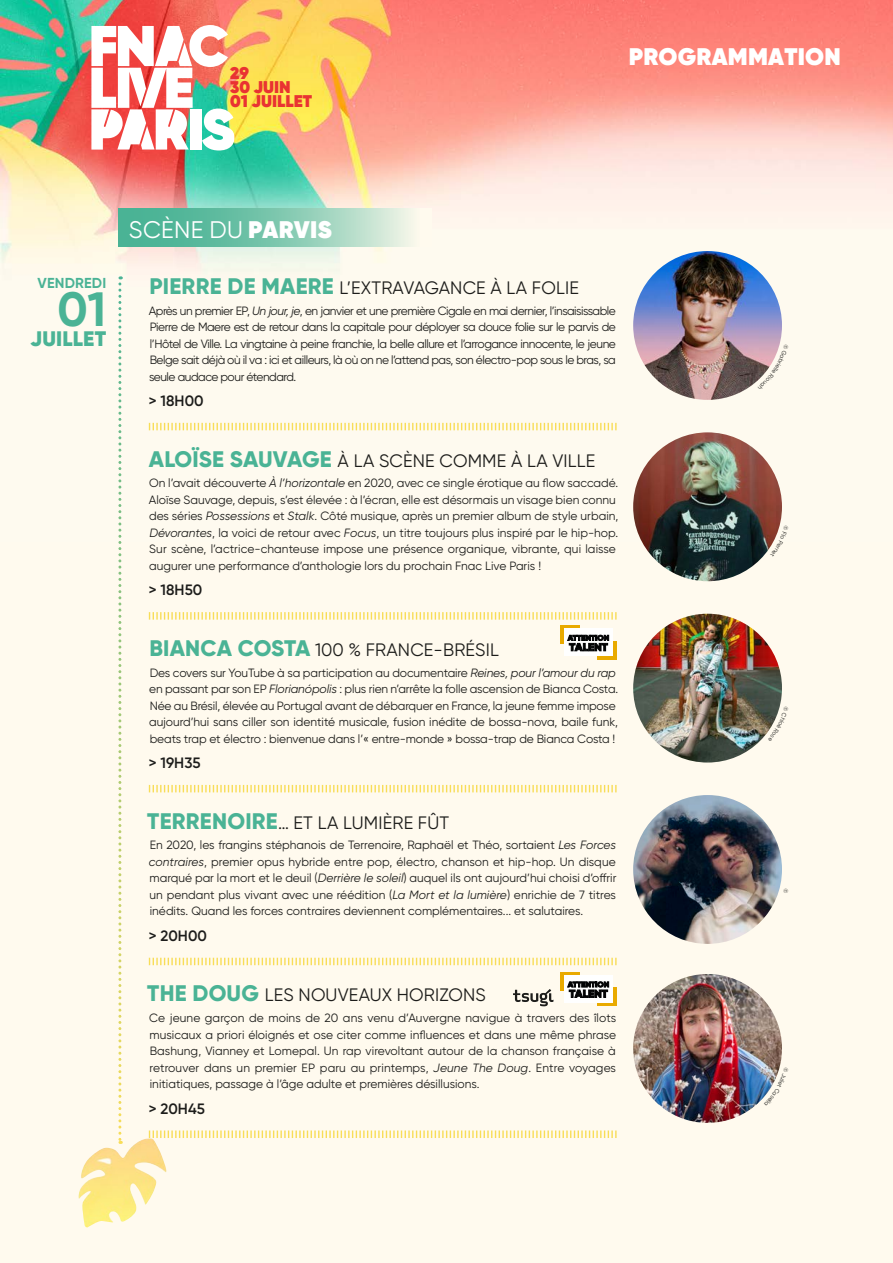
<style>
.page{position:relative;width:893px;height:1263px;background:#fffaee}
.page>*{position:absolute;margin:0;border:0;box-sizing:border-box;transform-origin:0 0}
.t1{font:700 48.15px "Gilroy";color:#4ab395}
.t2{font:800 24px "Gilroy";letter-spacing:.01em;color:#fff}
.t3{font:24px "Gilroy";letter-spacing:.01em;color:#fff}
.t4{font:900 21px "Gilroy";letter-spacing:.01em;color:#4ab395}
.t5{font:18px "Gilroy";letter-spacing:.01em;color:#1d1d1b}
.t6{font:800 16.95px/14.1px "Gilroy";color:#e93332}
.t7{font:600 15px "Gilroy";letter-spacing:.005em;color:#1d1d1b}
.t8{font:700 14.4px "Gilroy";letter-spacing:.01em;color:#4ab395}
.t9{font:12px/16.5px "Gilroy";letter-spacing:-.005em;color:#1d1d1b;text-align:justify}
.s1{font-weight:800}
.s2{font-weight:800;font-size:22.5px;color:#4ab395}
.s3{font-style:italic}
</style>
<div class="page">
<img style="left:0;top:0;width:893px;height:540px">
<svg style="left:91px;top:25px;width:143px;height:125px;background:#eac6bc"></svg>
<svg style="left:118px;top:276px;width:3px;height:859px"></svg>
<svg style="left:118px;top:208px;width:314px;height:38px;background:#8bccb4"></svg>
<img style="left:78px;top:1138px;width:89px;height:90px">
<svg style="left:149px;top:423px;width:468px;height:7px"></svg>
<svg style="left:149px;top:612px;width:468px;height:8px"></svg>
<svg style="left:149px;top:785px;width:468px;height:7px"></svg>
<svg style="left:149px;top:958px;width:468px;height:7px"></svg>
<svg style="left:149px;top:1130px;width:468px;height:8px"></svg>
<div style="left:560px;top:972px;width:20px;height:18px;background:#e9aa00"></div>
<div style="left:597px;top:987px;width:20px;height:19px;background:#e9aa00"></div>
<div style="left:564px;top:975px;width:49px;height:28px;background:#fff"></div>
<svg style="left:568px;top:981px;width:41px;height:16px"></svg>
<svg style="left:513px;top:989px;width:40px;height:17px"></svg>
<div style="left:560px;top:625px;width:20px;height:19px;background:linear-gradient(to right,#e9aa00,#e9aa00)"></div>
<div style="left:597px;top:641px;width:20px;height:19px;background:#e9aa00"></div>
<div style="left:564px;top:629px;width:49px;height:27px;background:#fff"></div>
<svg style="left:568px;top:635px;width:41px;height:16px"></svg>
<img style="left:633px;top:251px;width:149px;height:149px;border-radius:74px">
<img style="left:633px;top:432px;width:149px;height:149px;border-radius:74px">
<img style="left:633px;top:614px;width:149px;height:148px;border-radius:74px">
<img style="left:633px;top:795px;width:149px;height:149px;border-radius:74px">
<img style="left:633px;top:974px;width:149px;height:149px;border-radius:74px">
<svg style="left:758px;top:344px;width:31px;height:46px"></svg>
<svg style="left:770px;top:525px;width:19px;height:22px"></svg>
<svg style="left:768px;top:706px;width:12px;height:26px"></svg>
<svg style="left:764px;top:1067px;width:16px;height:30px"></svg>
<h3 class="t6" style="left:230px;top:66px;width:84px">29<br>30 JUIN<br>01 JUILLET</h3>
<h2 class="t2" style="left:629px;top:42px;width:213px">PROGRAMMATION</h2>
<p class="t8" style="left:38px;top:273px;width:70px">VENDREDI</p>
<h1 class="t1" style="left:57px;top:279px;width:50px">01</h1>
<h3 class="t4" style="left:30px;top:325px;width:78px">JUILLET</h3>
<h2 class="t3" style="left:129px;top:215px;width:204px">SCÈNE DU <span class="s1">PARVIS</span></h2>
<h3 class="t5" style="left:149px;top:276px;width:431px"><span class="s2">PIERRE DE MAERE</span> L’EXTRAVAGANCE À LA FOLIE</h3>
<p class="t9" style="left:149px;top:302px;width:469px">Après un premier EP, <span class="s3">Un jour, je</span>, en janvier et une première Cigale en mai dernier, l’insaisissable Pierre de Maere est de retour dans la capitale pour déployer sa douce folie sur le parvis de l’Hôtel de Ville. La vingtaine à peine franchie, la belle allure et l’arrogance innocente, le jeune Belge sait déjà où il va : ici et ailleurs, là où on ne l’attend pas, son électro-pop sous le bras, sa seule audace pour étendard.</p>
<p class="t7" style="left:149px;top:391px;width:56px">&gt; 18H00</p>
<h3 class="t5" style="left:149px;top:449px;width:448px"><span class="s2">ALOÏSE SAUVAGE</span> À LA SCÈNE COMME À LA VILLE</h3>
<p class="t9" style="left:149px;top:475px;width:471px;text-align:left">On l’avait découverte <span class="s3">À l’horizontale</span> en 2020, avec ce single érotique au flow saccadé.<br>Aloïse Sauvage, depuis, s’est élevée : à l’écran, elle est désormais un visage bien connu des séries <span class="s3">Possessions</span> et <span class="s3">Stalk</span>. Côté musique, après un premier album de style urbain, <span class="s3">Dévorantes</span>, la voici de retour avec <span class="s3">Focus</span>, un titre toujours plus inspiré par le hip-hop.<br>Sur scène, l’actrice-chanteuse impose une présence organique, vibrante, qui laisse augurer une performance d’anthologie lors du prochain Fnac Live Paris !</p>
<p class="t7" style="left:149px;top:580px;width:55px">&gt; 18H50</p>
<h3 class="t5" style="left:149px;top:639px;width:351px"><span class="s2">BIANCA COSTA</span> 100 % FRANCE-BRÉSIL</h3>
<p class="t9" style="left:149px;top:664px;width:471px;text-align:left">Des covers sur YouTube à sa participation au documentaire <span class="s3">Reines, pour l’amour du rap </span>en passant par son EP <span class="s3">Florianópolis</span> : plus rien n’arrête la folle ascension de Bianca Costa.<br>Née au Brésil, élevée au Portugal avant de débarquer en France, la jeune femme impose aujourd’hui sans ciller son identité musicale, fusion inédite de bossa-nova, baile funk, beats trap et électro : bienvenue dans l’« entre-monde » bossa-trap de Bianca Costa !</p>
<p class="t7" style="left:149px;top:753px;width:53px">&gt; 19H35</p>
<h3 class="t5" style="left:147px;top:811px;width:303px"><span class="s2">TERRENOIRE</span>… ET LA LUMIÈRE FÛT</h3>
<p class="t9" style="left:149px;top:837px;width:469px">En 2020, les frangins stéphanois de Terrenoire, Raphaël et Théo, sortaient <span class="s3">Les Forces contraires</span>, premier opus hybride entre pop, électro, chanson et hip-hop. Un disque marqué par la mort et le deuil (<span class="s3">Derrière le soleil</span>) auquel ils ont aujourd’hui choisi d’offrir un pendant plus vivant avec une réédition (<span class="s3">La Mort et la lumière</span>) enrichie de 7 titres inédits. Quand les forces contraires deviennent complémentaires... et salutaires.</p>
<p class="t7" style="left:149px;top:926px;width:60px">&gt; 20H00</p>
<h3 class="t5" style="left:147px;top:984px;width:340px"><span class="s2">THE DOUG</span> LES NOUVEAUX HORIZONS</h3>
<p class="t9" style="left:149px;top:1010px;width:468px">Ce jeune garçon de moins de 20 ans venu d’Auvergne navigue à travers des îlots musicaux a priori éloignés et ose citer comme influences et dans une même phrase Bashung, Vianney et Lomepal. Un rap virevoltant autour de la chanson française à retrouver dans un premier EP paru au printemps, <span class="s3">Jeune The Doug</span>. Entre voyages initiatiques, passage à l’âge adulte et premières désillusions.</p>
<p class="t7" style="left:149px;top:1099px;width:58px">&gt; 20H45</p>
</div>
